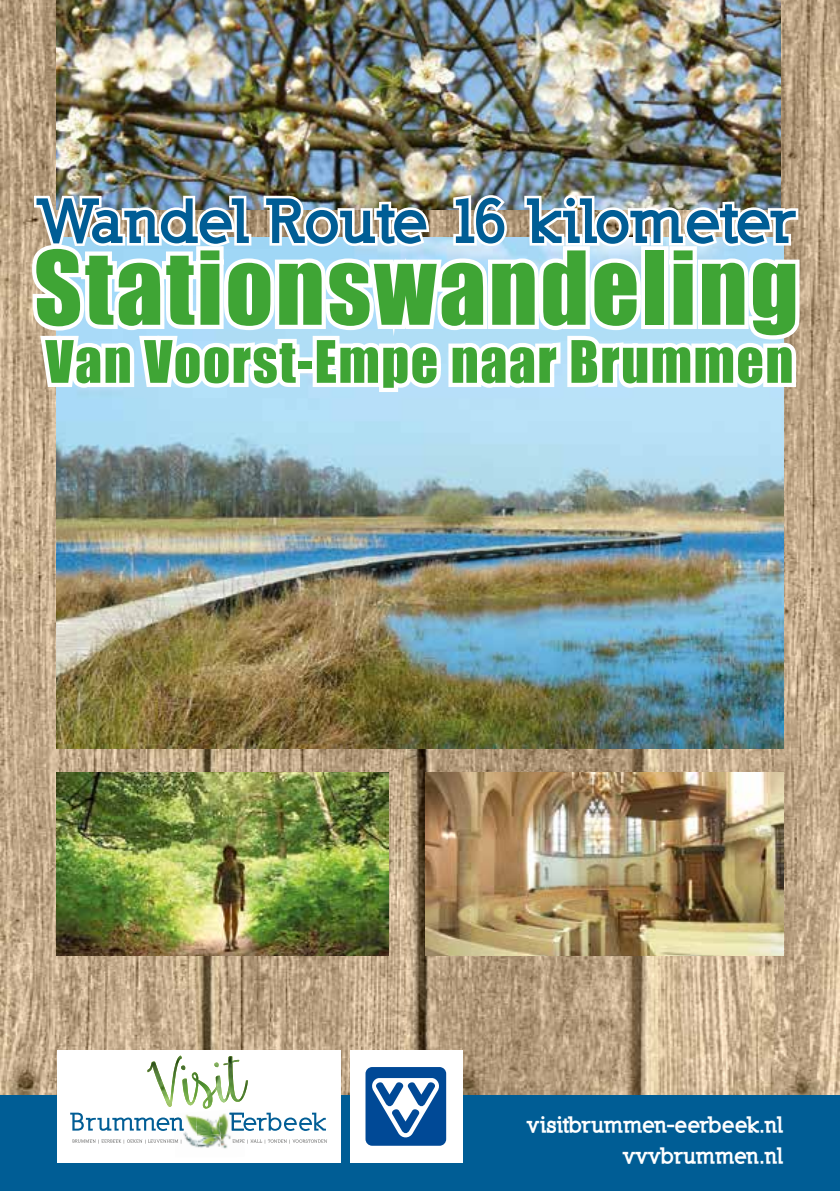
<style>
.page{position:relative;width:840px;height:1191px;background:#fff}
.page>*{position:absolute;margin:0;border:0;box-sizing:border-box;transform-origin:0 0}
.t1{font:94px "Impact";letter-spacing:.03em;color:#3fa535}
.t2{font:900 60px "Nilland";letter-spacing:-.015em;color:#005d95}
.t3{font:54px "Impact";letter-spacing:.03em;color:#3fa535}
.t4{font:900 22px/30px "Nilland";color:#fff;text-align:right;scale:.96 1}
</style>
<div class="page">
<div style="left:0;top:1094px;width:839px;height:97px;background:#005d95"></div>
<img style="left:0;top:0;width:839px;height:1094px">
<img style="left:57px;top:492px;width:725px;height:256px">
<img style="left:57px;top:0;width:723px;height:189px">
<img style="left:57px;top:772px;width:331px;height:183px">
<img style="left:425px;top:772px;width:357px;height:183px">
<div style="left:57px;top:1050px;width:283px;height:112px;background:#fff"></div>
<img style="left:197px;top:1131px;width:23px;height:3px">
<img style="left:183px;top:1131px;width:14px;height:4px">
<img style="left:220px;top:1132px;width:11px;height:17px">
<img style="left:197px;top:1134px;width:25px;height:15px">
<img style="left:180px;top:1135px;width:19px;height:14px">
<svg style="left:70px;top:1055px;width:256px;height:76px"></svg>
<svg style="left:72px;top:1139px;width:255px;height:4px"></svg>
<div style="left:350px;top:1050px;width:112px;height:112px;background:#fff"></div>
<div style="left:365px;top:1067px;width:81px;height:78px;background:#004996;border-radius:7px"></div>
<svg style="left:372px;top:1078px;width:67px;height:60px"></svg>
<svg style="left:25px;top:189px;width:780px;height:303px"></svg>
<h2 class="t2" style="left:40px;top:183px;width:758px">Wandel Route 16 kilometer</h2>
<h1 class="t1" style="left:34px;top:215px;width:765px">Stationswandeling</h1>
<h3 class="t3" style="left:45px;top:320px;width:749px">Van Voorst-Empe naar Brummen</h3>
<p class="t4" style="left:527px;top:1110px;width:268px">visitbrummen-eerbeek.nl vvvbrummen.nl</p>
</div>
